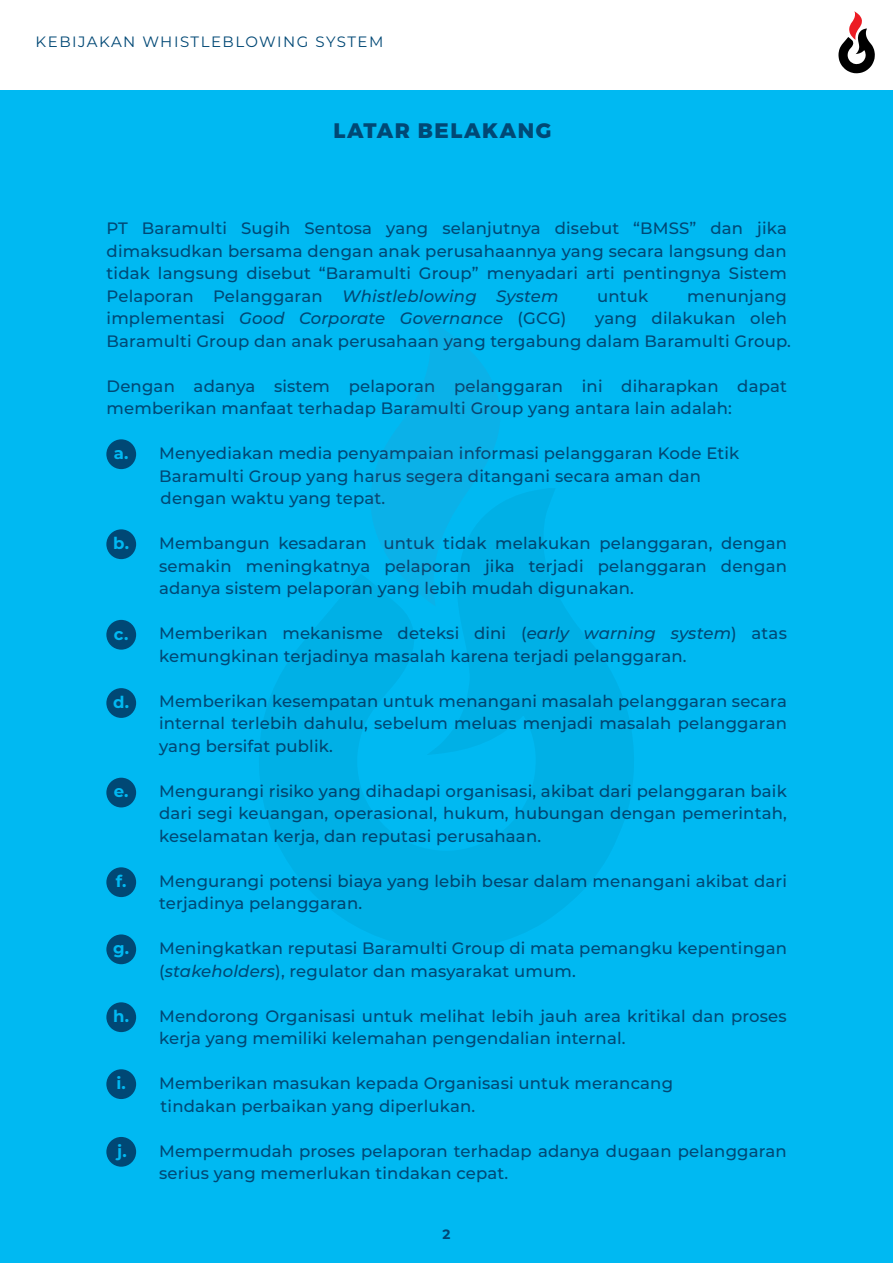
<style>
.page{position:relative;width:893px;height:1263px;background:#fff}
.page>*{position:absolute;margin:0;border:0;box-sizing:border-box;transform-origin:0 0}
.t1{font:800 21px "Montserrat";letter-spacing:.075em;color:#004875}
.t2{font:500 16.5px/22.5px "Montserrat";letter-spacing:.01em;color:#004875}
.t3{font:italic 500 16.5px "Montserrat";letter-spacing:.01em;color:#004875}
.t4{font:700 16.5px "Montserrat";color:#00b9f2}
.t5{font:15px "Montserrat";letter-spacing:.1em;color:#004875}
.t6{font:700 13.5px "Montserrat";color:#004875}
.s1{font-style:italic}
.s2{font-style:normal}
</style>
<div class="page">
<div style="left:0;top:90px;width:893px;height:1173px;background:#00b9f2"></div>
<div style="left:106px;top:1137px;width:30px;height:30px;background:#004875;border-radius:50%"></div>
<div style="left:106px;top:1069px;width:30px;height:30px;background:#004875;border-radius:50%"></div>
<div style="left:106px;top:439px;width:30px;height:30px;background:#004875;border-radius:50%"></div>
<div style="left:106px;top:529px;width:30px;height:30px;background:#004875;border-radius:50%"></div>
<div style="left:106px;top:620px;width:30px;height:30px;background:#004875;border-radius:50%"></div>
<div style="left:106px;top:688px;width:30px;height:30px;background:#004875;border-radius:50%"></div>
<div style="left:106px;top:778px;width:30px;height:29px;background:#004875;border-radius:50%"></div>
<div style="left:106px;top:867px;width:30px;height:30px;background:#004875;border-radius:50%"></div>
<div style="left:106px;top:934px;width:30px;height:30px;background:#004875;border-radius:50%"></div>
<div style="left:106px;top:1002px;width:30px;height:30px;background:#004875;border-radius:50%"></div>
<svg style="left:372px;top:316px;width:128px;height:169px"></svg>
<svg style="left:259px;top:485px;width:375px;height:464px"></svg>
<svg style="left:838px;top:11px;width:37px;height:62px"></svg>
<p class="t5" style="left:36px;top:31px;width:349px">KEBIJAKAN WHISTLEBLOWING SYSTEM</p>
<p class="t1" style="left:333px;top:117px;width:219px">LATAR BELAKANG</p>
<p class="t2" style="left:107px;top:216px;width:682px;text-align:justify">PT Baramulti Sugih Sentosa yang selanjutnya disebut “BMSS” dan jika dimaksudkan bersama dengan anak perusahaannya yang secara langsung dan tidak langsung disebut “Baramulti Group” menyadari arti pentingnya Sistem Pelaporan Pelanggaran <span class="s1">Whistleblowing System</span></p>
<p class="t2" style="left:597px;top:284px;width:53px">untuk</p>
<p class="t2" style="left:687px;top:284px;width:101px">menunjang</p>
<p class="t3" style="left:107px;top:307px;width:461px"><span class="s2">implementasi</span> Good Corporate Governance <span class="s2">(GCG)</span></p>
<p class="t2" style="left:107px;top:306px;width:686px;text-align:right">yang dilakukan oleh<br>Baramulti Group dan anak perusahaan yang tergabung dalam Baramulti Group.</p>
<p class="t2" style="left:107px;top:374px;width:682px">Dengan adanya sistem pelaporan pelanggaran ini diharapkan dapat memberikan manfaat terhadap Baramulti Group yang antara lain adalah:</p>
<p class="t2" style="left:159px;top:441px;width:582px">Menyediakan media penyampaian informasi pelanggaran Kode Etik<br>Baramulti Group yang harus segera ditangani secara aman dan dengan waktu yang tepat.</p>
<p class="t2" style="left:159px;top:531px;width:629px;text-align:justify">Membangun kesadaran untuk tidak melakukan pelanggaran, dengan semakin meningkatnya pelaporan jika terjadi pelanggaran dengan adanya sistem pelaporan yang lebih mudah digunakan.</p>
<p class="t2" style="left:159px;top:621px;width:629px">Memberikan mekanisme deteksi dini (<span class="s1">early warning system</span>) atas kemungkinan terjadinya masalah karena terjadi pelanggaran.</p>
<p class="t2" style="left:159px;top:689px;width:629px;text-align:justify">Memberikan kesempatan untuk menangani masalah pelanggaran secara internal terlebih dahulu, sebelum meluas menjadi masalah pelanggaran yang bersifat publik.</p>
<p class="t2" style="left:159px;top:779px;width:629px;text-align:justify">Mengurangi risiko yang dihadapi organisasi, akibat dari pelanggaran baik dari segi keuangan, operasional, hukum, hubungan dengan pemerintah, keselamatan kerja, dan reputasi perusahaan.</p>
<p class="t2" style="left:159px;top:869px;width:629px">Mengurangi potensi biaya yang lebih besar dalam menangani akibat dari terjadinya pelanggaran.</p>
<p class="t2" style="left:159px;top:936px;width:629px">Meningkatkan reputasi Baramulti Group di mata pemangku kepentingan (<span class="s1">stakeholders</span>), regulator dan masyarakat umum.</p>
<p class="t2" style="left:159px;top:1004px;width:629px">Mendorong Organisasi untuk melihat lebih jauh area kritikal dan proses kerja yang memiliki kelemahan pengendalian internal.</p>
<p class="t2" style="left:159px;top:1071px;width:515px">Memberikan masukan kepada Organisasi untuk merancang tindakan perbaikan yang diperlukan.</p>
<p class="t2" style="left:159px;top:1139px;width:629px">Mempermudah proses pelaporan terhadap adanya dugaan pelanggaran serius yang memerlukan tindakan cepat.</p>
<p class="t4" style="left:114px;top:441px;width:16px">a.</p>
<p class="t4" style="left:113px;top:531px;width:17px">b.</p>
<p class="t4" style="left:114px;top:622px;width:16px">c.</p>
<p class="t4" style="left:113px;top:690px;width:17px">d.</p>
<p class="t4" style="left:114px;top:780px;width:16px">e.</p>
<p class="t4" style="left:116px;top:869px;width:12px">f.</p>
<p class="t4" style="left:113px;top:936px;width:18px">g.</p>
<p class="t4" style="left:113px;top:1004px;width:17px">h.</p>
<p class="t4" style="left:116px;top:1071px;width:11px">i.</p>
<p class="t4" style="left:117px;top:1139px;width:11px">j.</p>
<p class="t6" style="left:442px;top:1225px;width:9px">2</p>
</div>
